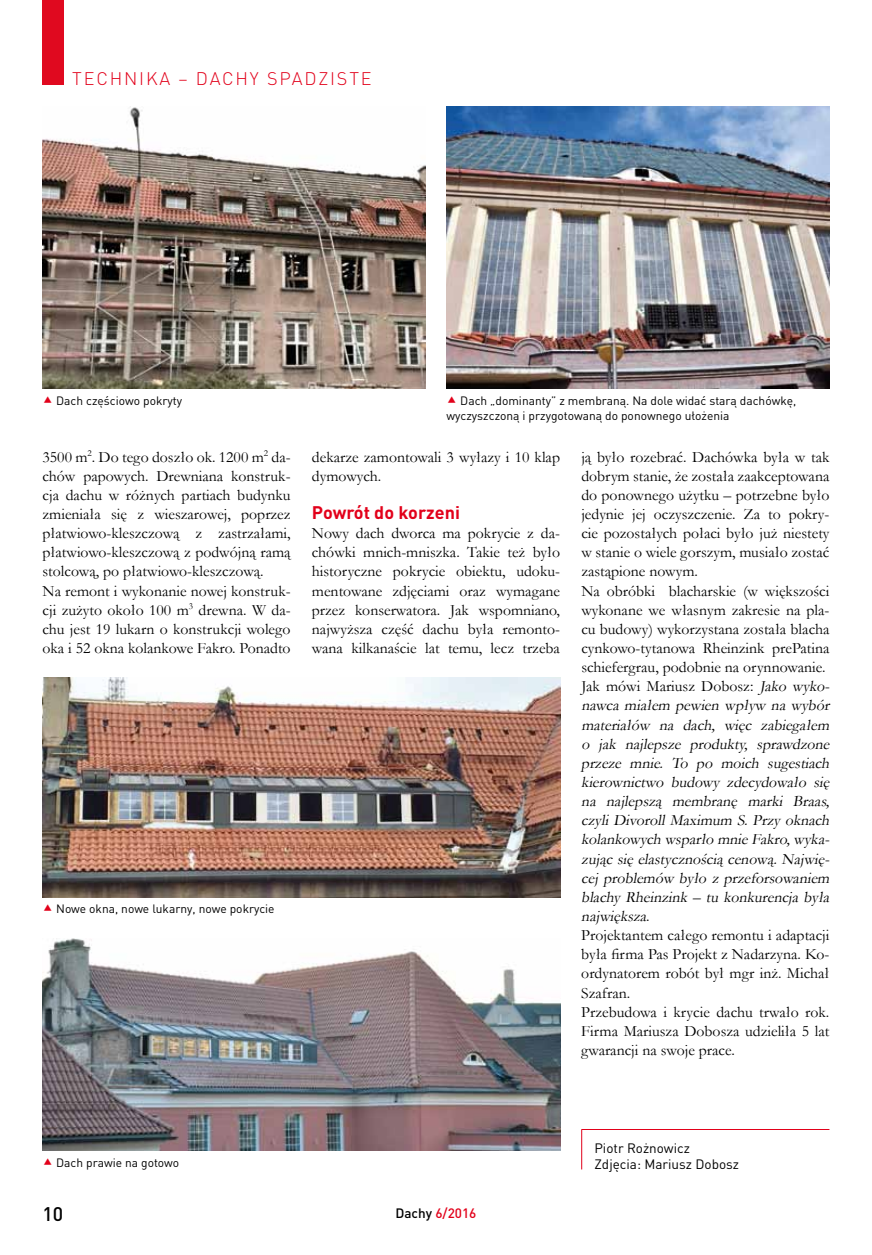
<style>
.page{position:relative;width:872px;height:1255px;background:#fff}
.page>*{position:absolute;margin:0;border:0;box-sizing:border-box;transform-origin:0 0}
.t1{font:500 19.5px "DINCE";color:#000}
.t2{font:300 18px "DINCE";letter-spacing:.1em;color:#e2001a}
.t3{font:700 18px "DINCE";color:#e2001a}
.t4{font:15.75px/19.2px "Garamond";color:#000}
.t5{font:13.5px/16.2px "DINCE";color:#000}
.t6{font:500 13.5px "DINCE";color:#e2001a}
.t7{font:12px/14.4px "DINCE";color:#000}
.s1{font-style:italic}
.s2{color:#000}
</style>
<div class="page">
<div style="left:43px;top:0;width:21px;height:85px;background:#e0091f"></div>
<hr style="left:581px;top:1129px;width:248px;height:1px;background:#e2001a">
<hr style="left:581px;top:1129px;width:1px;height:40px;background:#e2001a">
<img style="left:43px;top:106px;width:382px;height:283px">
<img style="left:446px;top:106px;width:383px;height:283px">
<img style="left:43px;top:677px;width:517px;height:220px">
<img style="left:43px;top:938px;width:517px;height:212px">
<p class="t2" style="left:72px;top:67px;width:301px">TECHNIKA – DACHY SPADZISTE</p>
<p class="t7" style="left:56px;top:393px;width:127px">Dach częściowo pokryty</p>
<p class="t7" style="left:446px;top:393px;width:351px;text-indent:14px">Dach „dominanty” z membraną. Na dole widać starą dachówkę, wyczyszczoną i przygotowaną do ponownego ułożenia</p>
<p class="t4" style="left:43px;top:446px;width:250px">3500 m<sup>2</sup>. Do tego doszło ok. 1200 m<sup>2</sup> da&shy;chów papowych. Drewniana konstruk&shy;cja dachu w różnych partiach budynku zmieniała się z wieszarowej, poprzez płatwiowo-kleszczową z zastrzałami, płatwiowo-kleszczową z podwójną ramą stolcową, po płatwiowo-kleszczową.<br>Na remont i wykonanie nowej konstruk&shy;cji zużyto około 100 m<sup>3</sup> drewna. W da&shy;chu jest 19 lukarn o konstrukcji wolego oka i 52 okna kolankowe Fakro. Ponadto</p>
<p class="t4" style="left:312px;top:446px;width:250px">dekarze zamontowali 3 wyłazy i 10 klap dymowych.</p>
<p class="t3" style="left:312px;top:500px;width:150px">Powrót do korzeni</p>
<p class="t4" style="left:312px;top:523px;width:250px;text-align:justify">Nowy dach dworca ma pokrycie z da&shy;chówki mnich-mniszka. Takie też było historyczne pokrycie obiektu, udoku&shy;mentowane zdjęciami oraz wymagane przez konserwatora. Jak wspomniano, najwyższa część dachu była remonto&shy;wana kilkanaście lat temu, lecz trzeba</p>
<p class="t7" style="left:56px;top:901px;width:220px">Nowe okna, nowe lukarny, nowe pokrycie</p>
<p class="t4" style="left:581px;top:446px;width:253px">ją było rozebrać. Dachówka była w tak dobrym stanie, że została zaakceptowana do ponownego użytku – potrzebne było jedynie jej oczyszczenie. Za to pokry&shy;cie pozostałych połaci było już niestety w stanie o wiele gorszym, musiało zostać zastąpione nowym.<br>Na obróbki blacharskie (w większości wykonane we własnym zakresie na pla&shy;cu budowy) wykorzystana została blacha cynkowo-tytanowa Rheinzink prePatina schiefergrau, podobnie na orynnowanie.<br>Jak mówi Mariusz Dobosz: <span class="s1">Jako wyko&shy;nawca miałem pewien wpływ na wybór materiałów na dach, więc zabiegałem o jak najlepsze produkty, sprawdzone przeze mnie. To po moich sugestiach kierownictwo budowy zdecydowało się na najlepszą membranę marki Braas, czyli Divoroll Maximum S. Przy oknach kolankowych wsparło mnieFakro,wyka&shy;zując się elastycznością cenową. Najwię&shy;cej problemów było z przeforsowaniem blachy Rheinzink – tu konkurencja była największa</span>.<br>Projektantem całego remontu i adaptacji była firma Pas Projekt z Nadarzyna. Ko&shy;ordynatorem robót był mgr inż. Michał Szafran.<br>Przebudowa i krycie dachu trwało rok.<br>Firma Mariusza Dobosza udzieliła 5 lat gwarancji na swoje prace.</p>
<p class="t7" style="left:56px;top:1154px;width:124px">Dach prawie na gotowo</p>
<p class="t1" style="left:43px;top:1200px;width:22px">10</p>
<p class="t6" style="left:395px;top:1204px;width:82px"><span class="s2">Dachy</span> 6/2016</p>
<p class="t5" style="left:594px;top:1139px;width:146px">Piotr Rożnowicz<br>Zdjęcia: Mariusz Dobosz</p>
</div>
